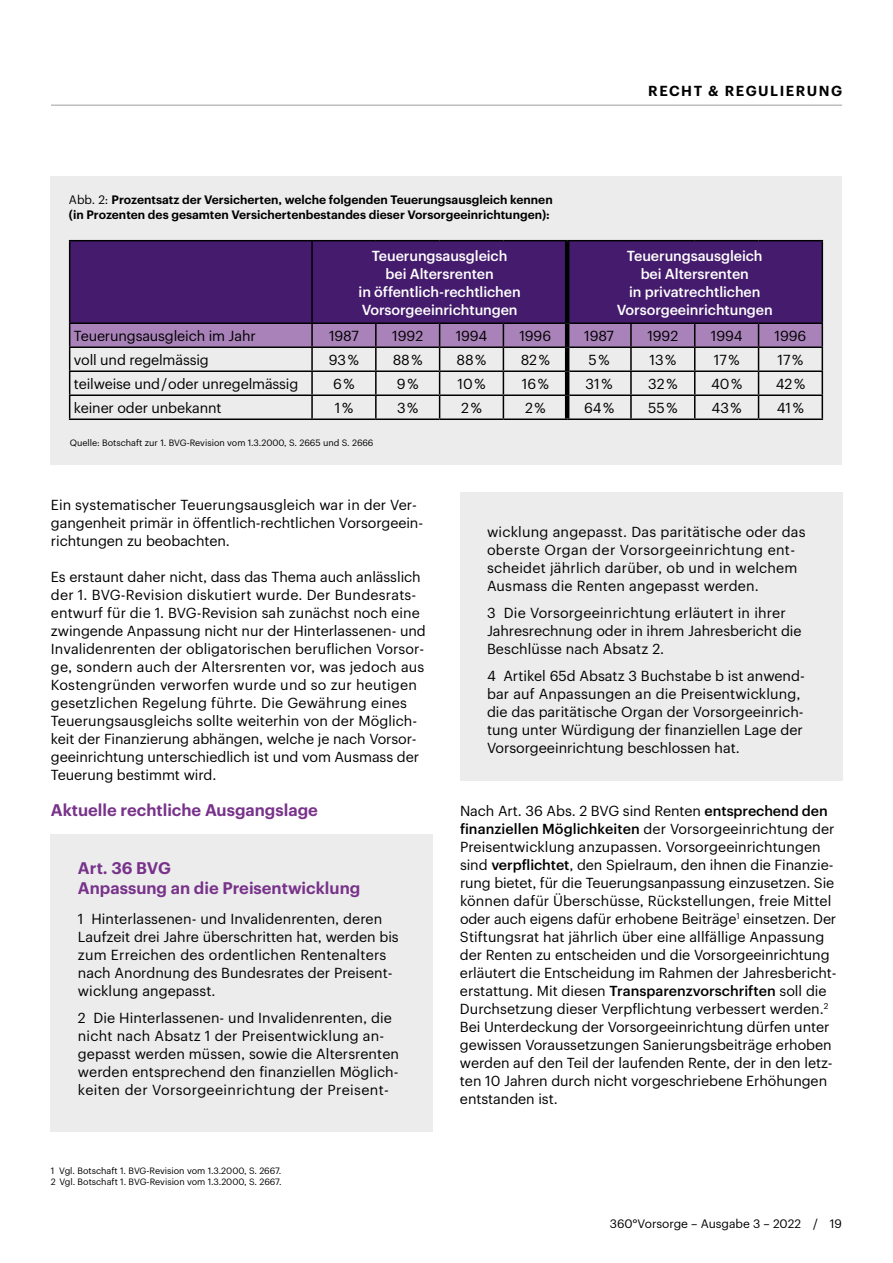
<style>
.page{position:relative;width:893px;height:1263px;background:#fff}
.page>*{position:absolute;margin:0;border:0;box-sizing:border-box;transform-origin:0 0}
.t1{font:600 16.5px/19.5px "Graphik";color:#78328a}
.t2{font:14.25px/18px "Graphik";color:#000}
.t3{font:500 14.25px/18px "Graphik";letter-spacing:-.005em;color:#fff;text-align:center}
.t4{font:600 14.25px "Graphik";letter-spacing:.105em;color:#000}
.t5{font:600 12px/15px "Graphik";color:#000}
.t6{font:12px "Graphik";color:#000}
.t7{font:9px/11.2px "Graphik";color:#000}
.s1{font-weight:400}
.s2{font-weight:500}
</style>
<div class="page">
<hr style="left:51px;top:105px;width:791px;height:1px;background:#9c9d9d">
<div style="left:51px;top:237px;width:791px;height:228px;background:#ececed"></div>
<div style="left:51px;top:177px;width:791px;height:60px;background:#ececed"></div>
<div style="left:70px;top:241px;width:752px;height:81px;background:#451c6d"></div>
<hr style="left:69px;top:240px;width:243px;height:1px;background:#000">
<hr style="left:69px;top:241px;width:1px;height:81px;background:#000">
<hr style="left:312px;top:240px;width:64px;height:1px;background:#000">
<hr style="left:311px;top:241px;width:2px;height:81px;background:#000">
<hr style="left:376px;top:240px;width:64px;height:1px;background:#000">
<hr style="left:440px;top:240px;width:63px;height:1px;background:#000">
<hr style="left:503px;top:240px;width:64px;height:1px;background:#000">
<hr style="left:567px;top:240px;width:64px;height:1px;background:#000">
<hr style="left:631px;top:240px;width:64px;height:1px;background:#000">
<hr style="left:695px;top:240px;width:63px;height:1px;background:#000">
<hr style="left:758px;top:240px;width:65px;height:1px;background:#000">
<hr style="left:822px;top:241px;width:1px;height:81px;background:#000">
<hr style="left:69px;top:322px;width:243px;height:2px;background:#000">
<hr style="left:312px;top:322px;width:64px;height:2px;background:#000">
<hr style="left:376px;top:322px;width:64px;height:2px;background:#000">
<hr style="left:440px;top:322px;width:63px;height:2px;background:#000">
<hr style="left:503px;top:322px;width:62px;height:2px;background:#000">
<hr style="left:569px;top:322px;width:62px;height:2px;background:#000">
<hr style="left:631px;top:322px;width:64px;height:2px;background:#000">
<hr style="left:695px;top:322px;width:63px;height:2px;background:#000">
<hr style="left:758px;top:322px;width:65px;height:2px;background:#000">
<svg style="left:69px;top:323px;width:754px;height:95px"></svg>
<hr style="left:69px;top:418px;width:243px;height:2px;background:#000">
<hr style="left:312px;top:418px;width:64px;height:2px;background:#000">
<hr style="left:376px;top:418px;width:64px;height:2px;background:#000">
<hr style="left:440px;top:418px;width:63px;height:2px;background:#000">
<hr style="left:503px;top:418px;width:64px;height:2px;background:#000">
<hr style="left:567px;top:418px;width:64px;height:2px;background:#000">
<hr style="left:631px;top:418px;width:64px;height:2px;background:#000">
<hr style="left:695px;top:418px;width:63px;height:2px;background:#000">
<hr style="left:758px;top:418px;width:65px;height:2px;background:#000">
<hr style="left:565px;top:241px;width:4px;height:82px;background:#000">
<hr style="left:565px;top:323px;width:4px;height:24px;background:#000">
<hr style="left:565px;top:347px;width:4px;height:24px;background:#000">
<hr style="left:565px;top:371px;width:4px;height:24px;background:#000">
<hr style="left:565px;top:395px;width:4px;height:23px;background:#000">
<div style="left:51px;top:834px;width:382px;height:297px;background:#ececed"></div>
<div style="left:460px;top:492px;width:382px;height:288px;background:#ececed"></div>
<p class="t5" style="left:69px;top:191px;width:485px"><span class="s1">Abb. 2:</span> Prozentsatz der Versicherten, welche folgenden Teuerungsausgleich kennen (in Prozenten des gesamten Versichertenbestandes dieser Vorsorgeeinrichtungen):</p>
<p class="t4" style="left:648px;top:80px;width:195px">RECHT &amp; REGULIERUNG</p>
<p class="t3" style="left:359px;top:245px;width:164px">Teuerungsausgleich<br>bei Altersrenten<br>in öffentlich-rechtlichen<br>Vorsorgeeinrichtungen</p>
<p class="t3" style="left:617px;top:245px;width:157px">Teuerungsausgleich bei Altersrenten<br>in privatrechtlichen<br>Vorsorgeeinrichtungen</p>
<p class="t2" style="left:74px;top:326px;width:183px">Teuerungsausgleich im Jahr</p>
<p class="t2" style="left:329px;top:326px;width:31px">1987</p>
<p class="t2" style="left:392px;top:326px;width:32px">1992</p>
<p class="t2" style="left:456px;top:326px;width:33px">1994</p>
<p class="t2" style="left:519px;top:326px;width:33px">1996</p>
<p class="t2" style="left:584px;top:326px;width:31px">1987</p>
<p class="t2" style="left:647px;top:326px;width:32px">1992</p>
<p class="t2" style="left:711px;top:326px;width:33px">1994</p>
<p class="t2" style="left:774px;top:326px;width:33px">1996</p>
<p class="t2" style="left:74px;top:350px;width:136px">voll und regelmässig</p>
<p class="t2" style="left:329px;top:350px;width:32px">93 %</p>
<p class="t2" style="left:393px;top:350px;width:31px">88 %</p>
<p class="t2" style="left:457px;top:350px;width:31px">88 %</p>
<p class="t2" style="left:521px;top:350px;width:31px">82 %</p>
<p class="t2" style="left:588px;top:350px;width:23px">5 %</p>
<p class="t2" style="left:649px;top:350px;width:29px">13 %</p>
<p class="t2" style="left:714px;top:350px;width:27px">17 %</p>
<p class="t2" style="left:777px;top:350px;width:27px">17 %</p>
<p class="t2" style="left:74px;top:374px;width:226px">teilweise und / oder unregelmässig</p>
<p class="t2" style="left:333px;top:374px;width:23px">6 %</p>
<p class="t2" style="left:397px;top:374px;width:23px">9 %</p>
<p class="t2" style="left:457px;top:374px;width:30px">10 %</p>
<p class="t2" style="left:522px;top:374px;width:29px">16 %</p>
<p class="t2" style="left:586px;top:374px;width:28px">31 %</p>
<p class="t2" style="left:648px;top:374px;width:31px">32 %</p>
<p class="t2" style="left:711px;top:374px;width:33px">40 %</p>
<p class="t2" style="left:776px;top:374px;width:31px">42 %</p>
<p class="t2" style="left:74px;top:398px;width:149px">keiner oder unbekannt</p>
<p class="t2" style="left:335px;top:398px;width:20px">1 %</p>
<p class="t2" style="left:397px;top:398px;width:23px">3 %</p>
<p class="t2" style="left:461px;top:398px;width:22px">2 %</p>
<p class="t2" style="left:525px;top:398px;width:22px">2 %</p>
<p class="t2" style="left:584px;top:398px;width:32px">64 %</p>
<p class="t2" style="left:648px;top:398px;width:31px">55 %</p>
<p class="t2" style="left:712px;top:398px;width:32px">43 %</p>
<p class="t2" style="left:777px;top:398px;width:29px">41 %</p>
<p class="t7" style="left:70px;top:436px;width:305px">Quelle: Botschaft zur 1. BVG-Revision vom 1.3.2000, S. 2665 und S. 2666</p>
<p class="t2" style="left:51px;top:495px;width:374px">Ein systematischer Teuerungsausgleich war in der Ver&shy;gangenheit primär in öffentlich-rechtlichen Vorsorgeein&shy;richtungen zu beobachten.</p>
<p class="t2" style="left:51px;top:567px;width:376px">Es erstaunt daher nicht, dass das Thema auch anlässlich der 1. BVG-Revision diskutiert wurde. Der Bundesrats&shy;entwurf für die 1. BVG-Revision sah zunächst noch eine zwingende Anpassung nicht nur der Hinterlassenen- und Invalidenrenten der obligatorischen beruflichen Vorsor&shy;ge, sondern auch der Altersrenten vor, was jedoch aus Kostengründen verworfen wurde und so zur heutigen gesetzlichen Regelung führte. Die Gewährung eines Teuerungsausgleichs sollte weiterhin von der Möglich&shy;keit der Finanzierung abhängen, welche je nach Vorsor&shy;geeinrichtung unterschiedlich ist und vom Ausmass der Teuerung bestimmt wird.</p>
<p class="t1" style="left:51px;top:799px;width:268px">Aktuelle rechtliche Ausgangslage</p>
<p class="t2" style="left:460px;top:801px;width:378px">Nach Art. 36 Abs. 2 BVG sind Renten <span class="s2">entsprechend den finanziellen Möglichkeiten</span> der Vorsorgeeinrichtung der Preisentwicklung anzupassen. Vorsorgeeinrichtungen sind <span class="s2">verpflichtet</span>, den Spielraum, den ihnen die Finanzie&shy;rung bietet, für die Teuerungsanpassung einzusetzen. Sie können dafür Überschüsse, Rückstellungen, freie Mittel oder auch eigens dafür erhobene Beiträge<sup>1</sup> einsetzen. Der Stiftungsrat hat jährlich über eine allfällige Anpassung der Renten zu entscheiden und die Vorsorgeeinrichtung erläutert die Entscheidung im Rahmen der Jahresbericht&shy;erstattung. Mit diesen <span class="s2">Transparenzvorschriften</span> soll die Durchsetzung dieser Verpflichtung verbessert werden.<sup>2<br></sup>Bei Unterdeckung der Vorsorgeeinrichtung dürfen unter gewissen Voraussetzungen Sanierungsbeiträge erhoben werden auf den Teil der laufenden Rente, der in den letz&shy;ten 10 Jahren durch nicht vorgeschriebene Erhöhungen entstanden ist.</p>
<p class="t2" style="left:487px;top:522px;width:320px">wicklung angepasst. Das paritätische oder das oberste Organ der Vorsorgeeinrichtung ent&shy;scheidet jährlich darüber, ob und in welchem Ausmass die Renten angepasst werden.</p>
<p class="t2" style="left:487px;top:603px;width:316px">3 Die Vorsorgeeinrichtung erläutert in ihrer<br>Jahresrechnung oder in ihrem Jahresbericht die<br>Beschlüsse nach Absatz 2.</p>
<p class="t2" style="left:487px;top:666px;width:319px">4 Artikel 65d Absatz 3 Buchstabe b ist anwend&shy;bar auf Anpassungen an die Preisentwicklung, die das paritätische Organ der Vorsorgeeinrich&shy;tung unter Würdigung der finanziellen Lage der Vorsorgeeinrichtung beschlossen hat.</p>
<p class="t1" style="left:78px;top:857px;width:284px">Art. 36 BVG<br>Anpassung an die Preisentwicklung</p>
<p class="t2" style="left:78px;top:909px;width:322px">1 Hinterlassenen- und Invalidenrenten, deren Laufzeit drei Jahre überschritten hat, werden bis zum Erreichen des ordentlichen Rentenalters nach Anordnung des Bundesrates der Preisent&shy;wicklung angepasst.</p>
<p class="t2" style="left:78px;top:1008px;width:323px">2 Die Hinterlassenen- und Invalidenrenten, die nicht nach Absatz 1 der Preisentwicklung an&shy;gepasst werden müssen, sowie die Altersrenten werden entsprechend den finanziellen Möglich&shy;keiten der Vorsorgeeinrichtung der Preisent-</p>
<p class="t7" style="left:51px;top:1164px;width:232px">1 Vgl. Botschaft 1. BVG-Revision vom 1.3.2000, S. 2667.<br>2 Vgl. Botschaft 1. BVG-Revision vom 1.3.2000, S. 2667.</p>
<p class="t6" style="left:610px;top:1215px;width:234px">360°Vorsorge – Ausgabe 3 – 2022 / 19</p>
</div>
